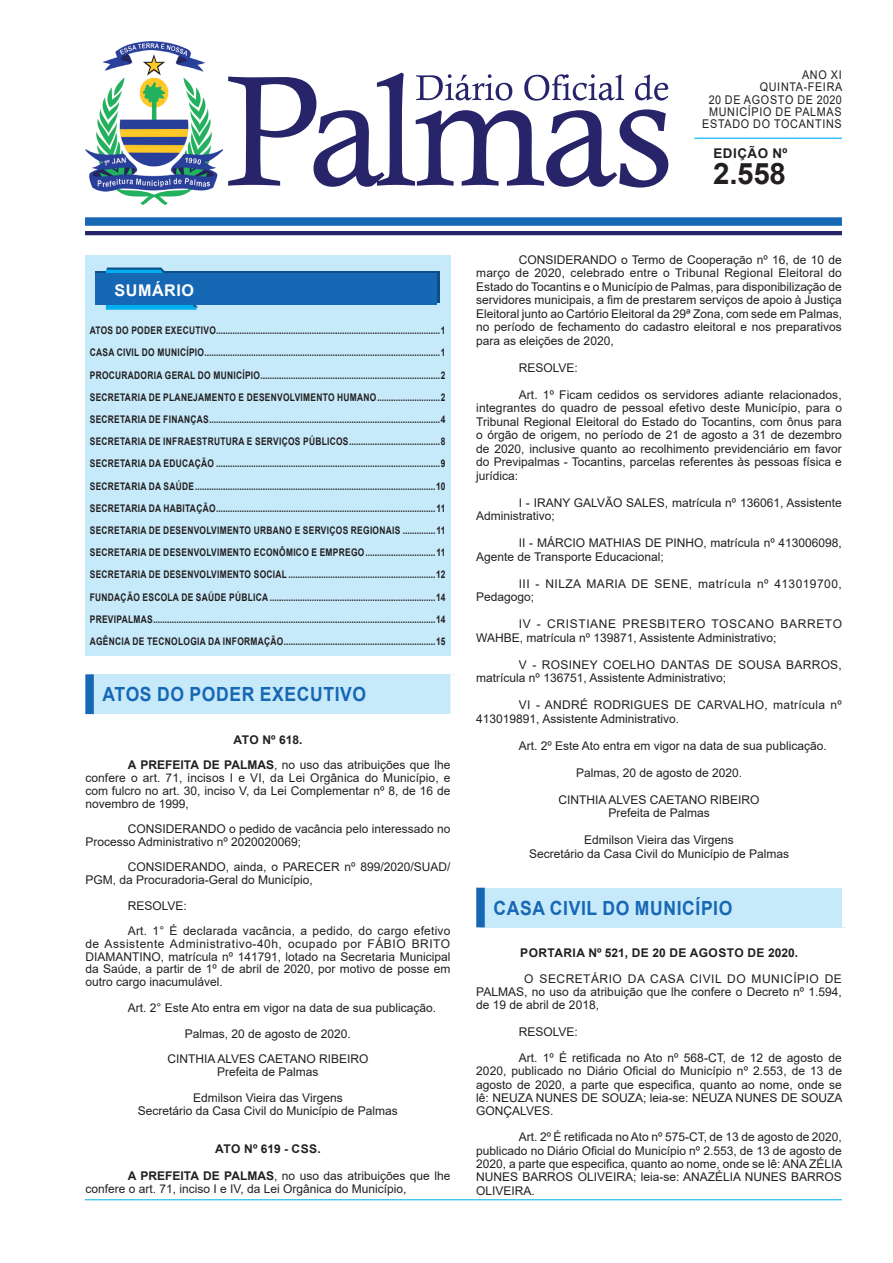
<style>
.page{position:relative;width:893px;height:1263px;background:#fff}
.page>*{position:absolute;margin:0;border:0;box-sizing:border-box;transform-origin:0 0}
.t1{font:700 29.55px "Arial";color:#231f20}
.t2{font:700 19.5px "Arial";letter-spacing:.035em;color:#1768b4;scale:.9 1}
.t3{font:700 16.2px "Arial";letter-spacing:.035em;color:#fff}
.t4{font:700 13.35px "Arial";letter-spacing:.04em;color:#231f20}
.t5{font:12px/13.5px "Arial";color:#231f20}
.t6{font:700 12px/25.5px "Arial";letter-spacing:.02em;color:#231f20}
.t7{font:12px/12.3px "Arial";letter-spacing:.065em;color:#231f20;text-align:right;scale:.9 1}
.t8{font:12px/13.5px "Arial";letter-spacing:.035em;color:#231f20}
.t9{font:700 10.5px/22.2px "Arial";letter-spacing:.035em;color:#231f20;text-align:justify;scale:.8 1}
.s1{font-weight:400}
</style>
<div class="page">
<div style="left:85px;top:255px;width:365px;height:401px;background:#c6eafa"></div>
<div style="left:85px;top:217px;width:757px;height:9px;background:#1768b4"></div>
<hr style="left:85px;top:231px;width:757px;height:4px;background:#28246a">
<hr style="left:694px;top:138px;width:148px;height:1px;background:#00aeef">
<svg style="left:228px;top:73px;width:440px;height:115px"></svg>
<svg style="left:96px;top:272px;width:344px;height:31px"></svg>
<svg style="left:106px;top:268px;width:92px;height:42px"></svg>
<div style="left:96px;top:274px;width:341px;height:31px;background:#1768b4"></div>
<img style="left:85px;top:41px;width:138px;height:164px">
<hr style="left:85px;top:1199px;width:757px;height:1px;background:#00aeef">
<div style="left:90px;top:674px;width:365px;height:40px;background:#c6eafa"></div>
<div style="left:85px;top:674px;width:9px;height:40px;background:#1768b4"></div>
<div style="left:450px;top:674px;width:9px;height:40px;background:#fff"></div>
<div style="left:480px;top:888px;width:366px;height:39px;background:#c6eafa"></div>
<div style="left:476px;top:888px;width:9px;height:39px;background:#1768b4"></div>
<div style="left:842px;top:888px;width:8px;height:39px;background:#fff"></div>
<p class="t7" style="left:702px;top:69px;width:157px">ANO XI<br>QUINTA-FEIRA<br>20 DE AGOSTO DE 2020<br>MUNICÍPIO DE PALMAS<br>ESTADO DO TOCANTINS</p>
<h1 class="t1" style="left:713px;top:153px;width:74px">2.558</h1>
<p class="t4" style="left:713px;top:144px;width:75px">EDIÇÃO Nº</p>
<h3 class="t3" style="left:114px;top:279px;width:81px">SUMÁRIO</h3>
<p class="t9" style="left:90px;top:320px;width:446px">ATOS DO PODER EXECUTIVO................................................................................................1<br>CASA CIVIL DO MUNICÍPIO .....................................................................................................1<br>PROCURADORIA GERAL DO MUNICÍPIO .............................................................................2<br>SECRETARIA DE PLANEJAMENTO E DESENVOLVIMENTO HUMANO ...........................2<br>SECRETARIA DE FINANÇAS ...................................................................................................4<br>SECRETARIA DE INFRAESTRUTURA E SERVIÇOS PÚBLICOS .......................................8<br>SECRETARIA DA EDUCAÇÃO ................................................................................................9<br>SECRETARIA DA SAÚDE .......................................................................................................10<br>SECRETARIA DA HABITAÇÃO ..............................................................................................11<br>SECRETARIA DE DESENVOLVIMENTO URBANO E SERVIÇOS REGIONAIS ..............11<br>SECRETARIA DE DESENVOLVIMENTO ECONÔMICO E EMPREGO ..............................11<br>SECRETARIA DE DESENVOLVIMENTO SOCIAL ...............................................................12<br>FUNDAÇÃO ESCOLA DE SAÚDE PÚBLICA .......................................................................14<br>PREVIPALMAS .........................................................................................................................14<br>AGÊNCIA DE TECNOLOGIA DA INFORMAÇÃO .................................................................15</p>
<h2 class="t2" style="left:103px;top:681px;width:294px">ATOS DO PODER EXECUTIVO</h2>
<p class="t6" style="left:128px;top:727px;width:324px;text-indent:106px">ATO Nº 618.<br>A PREFEITA DE PALMAS<span class="s1">, no uso das atribuições que lhe</span></p>
<p class="t5" style="left:85px;top:771px;width:367px;line-height:12.8px;text-align:justify">confere o art. 71, incisos I e VI, da Lei Orgânica do Município, e com fulcro no art. 30, inciso V, da Lei Complementar nº 8, de 16 de novembro de 1999,</p>
<p class="t5" style="left:85px;top:822px;width:367px;line-height:12.8px;text-indent:43px">CONSIDERANDO o pedido de vacância pelo interessado no<br>Processo Administrativo nº 2020020069;</p>
<p class="t5" style="left:85px;top:861px;width:367px;line-height:12.8px;text-indent:43px">CONSIDERANDO, ainda, o PARECER nº 899/2020/SUAD/<br>PGM, da Procuradoria-Geral do Município,</p>
<p class="t5" style="left:128px;top:893px;width:324px;line-height:25.5px">RESOLVE:<br>Art. 1° É declarada vacância, a pedido, do cargo efetivo</p>
<p class="t5" style="left:85px;top:937px;width:367px;line-height:12.8px;text-align:justify">de Assistente Administrativo-40h, ocupado por FÁBIO BRITO DIAMANTINO, matrícula nº 141791, lotado na Secretaria Municipal da Saúde, a partir de 1º de abril de 2020, por motivo de posse em outro cargo inacumulável.</p>
<p class="t5" style="left:128px;top:1001px;width:310px">Art. 2° Este Ato entra em vigor na data de sua publicação.</p>
<p class="t5" style="left:185px;top:1026px;width:168px">Palmas, 20 de agosto de 2020.</p>
<p class="t5" style="left:167px;top:1052px;width:202px">CINTHIA ALVES CAETANO RIBEIRO</p>
<p class="t5" style="left:193px;top:1059px;width:151px;line-height:25.8px;text-align:center">Prefeita de Palmas<br>Edmilson Vieira das Virgens</p>
<p class="t5" style="left:138px;top:1104px;width:262px">Secretário da Casa Civil do Município de Palmas</p>
<p class="t6" style="left:128px;top:1136px;width:324px;line-height:26.2px;text-indent:87px">ATO Nº 619 - CSS.<br>A PREFEITA DE PALMAS<span class="s1">, no uso das atribuições que lhe</span></p>
<p class="t5" style="left:85px;top:1182px;width:323px">confere o art. 71, inciso I e IV, da Lei Orgânica do Município,</p>
<p class="t5" style="left:476px;top:253px;width:367px;text-align:justify;text-indent:43px">CONSIDERANDO o Termo de Cooperação nº 16, de 10 de março de 2020, celebrado entre o Tribunal Regional Eleitoral do Estado do Tocantins e o Município de Palmas, para disponibilização de servidores municipais, a fim de prestarem serviços de apoio à Justiça Eleitoral junto ao Cartório Eleitoral da 29ª Zona, com sede em Palmas, no período de fechamento do cadastro eleitoral e nos preparativos para as eleições de 2020,</p>
<p class="t5" style="left:519px;top:361px;width:61px">RESOLVE:</p>
<p class="t5" style="left:476px;top:388px;width:367px;text-align:justify;text-indent:43px">Art. 1º Ficam cedidos os servidores adiante relacionados, integrantes do quadro de pessoal efetivo deste Município, para o Tribunal Regional Eleitoral do Estado do Tocantins, com ônus para o órgão de origem, no período de 21 de agosto a 31 de dezembro de 2020, inclusive quanto ao recolhimento previdenciário em favor do Previpalmas - Tocantins, parcelas referentes às pessoas física e jurídica:</p>
<p class="t5" style="left:476px;top:496px;width:367px;text-indent:43px">I - IRANY GALVÃO SALES, matrícula nº 136061, Assistente<br>Administrativo;</p>
<p class="t5" style="left:476px;top:536px;width:367px;text-indent:43px">II - MÁRCIO MATHIAS DE PINHO, matrícula nº 413006098,<br>Agente de Transporte Educacional;</p>
<p class="t8" style="left:476px;top:577px;width:367px;text-indent:43px">III - NILZA MARIA DE SENE, matrícula nº 413019700,<br>Pedagogo;</p>
<p class="t5" style="left:476px;top:617px;width:367px;text-indent:43px">IV - CRISTIANE PRESBITERO TOSCANO BARRETO<br>WAHBE, matrícula nº 139871, Assistente Administrativo;</p>
<p class="t5" style="left:476px;top:658px;width:367px;text-indent:43px">V - ROSINEY COELHO DANTAS DE SOUSA BARROS, matrícula nº 136751, Assistente Administrativo;</p>
<p class="t5" style="left:476px;top:698px;width:367px;text-indent:43px">VI - ANDRÉ RODRIGUES DE CARVALHO, matrícula nº<br>413019891, Assistente Administrativo.</p>
<p class="t5" style="left:519px;top:739px;width:309px">Art. 2º Este Ato entra em vigor na data de sua publicação.</p>
<p class="t5" style="left:576px;top:766px;width:168px">Palmas, 20 de agosto de 2020.</p>
<p class="t5" style="left:559px;top:793px;width:202px;text-align:center">CINTHIA ALVES CAETANO RIBEIRO<br>Prefeita de Palmas</p>
<p class="t5" style="left:529px;top:833px;width:262px;text-align:center">Edmilson Vieira das Virgens<br>Secretário da Casa Civil do Município de Palmas</p>
<h2 class="t2" style="left:494px;top:894px;width:267px">CASA CIVIL DO MUNICÍPIO</h2>
<p class="t6" style="left:520px;top:940px;width:279px">PORTARIA Nº 521, DE 20 DE AGOSTO DE 2020.</p>
<p class="t5" style="left:476px;top:972px;width:367px;text-align:justify;text-indent:48px">O SECRETÁRIO DA CASA CIVIL DO MUNICÍPIO DE PALMAS, no uso da atribuição que lhe confere o Decreto nº 1.594, de 19 de abril de 2018,</p>
<p class="t5" style="left:519px;top:1018px;width:324px;line-height:26.4px">RESOLVE:<br>Art. 1º É retificada no Ato nº 568-CT, de 12 de agosto de</p>
<p class="t5" style="left:476px;top:1064px;width:368px;text-align:justify">2020, publicado no Diário Oficial do Município nº 2.553, de 13 de agosto de 2020, a parte que especifica, quanto ao nome, onde se lê: NEUZA NUNES DE SOUZA; leia-se: NEUZA NUNES DE SOUZA GONÇALVES.</p>
<p class="t5" style="left:476px;top:1130px;width:368px;text-align:justify;text-indent:43px">Art. 2º É retificada no Ato nº 575-CT, de 13 de agosto de 2020, publicado no Diário Oficial do Município nº 2.553, de 13 de agosto de 2020, a parte que especifica, quanto ao nome, onde se lê: ANA ZÉLIA NUNES BARROS OLIVEIRA; leia-se: ANAZÉLIA NUNES BARROS OLIVEIRA.</p>
</div>
